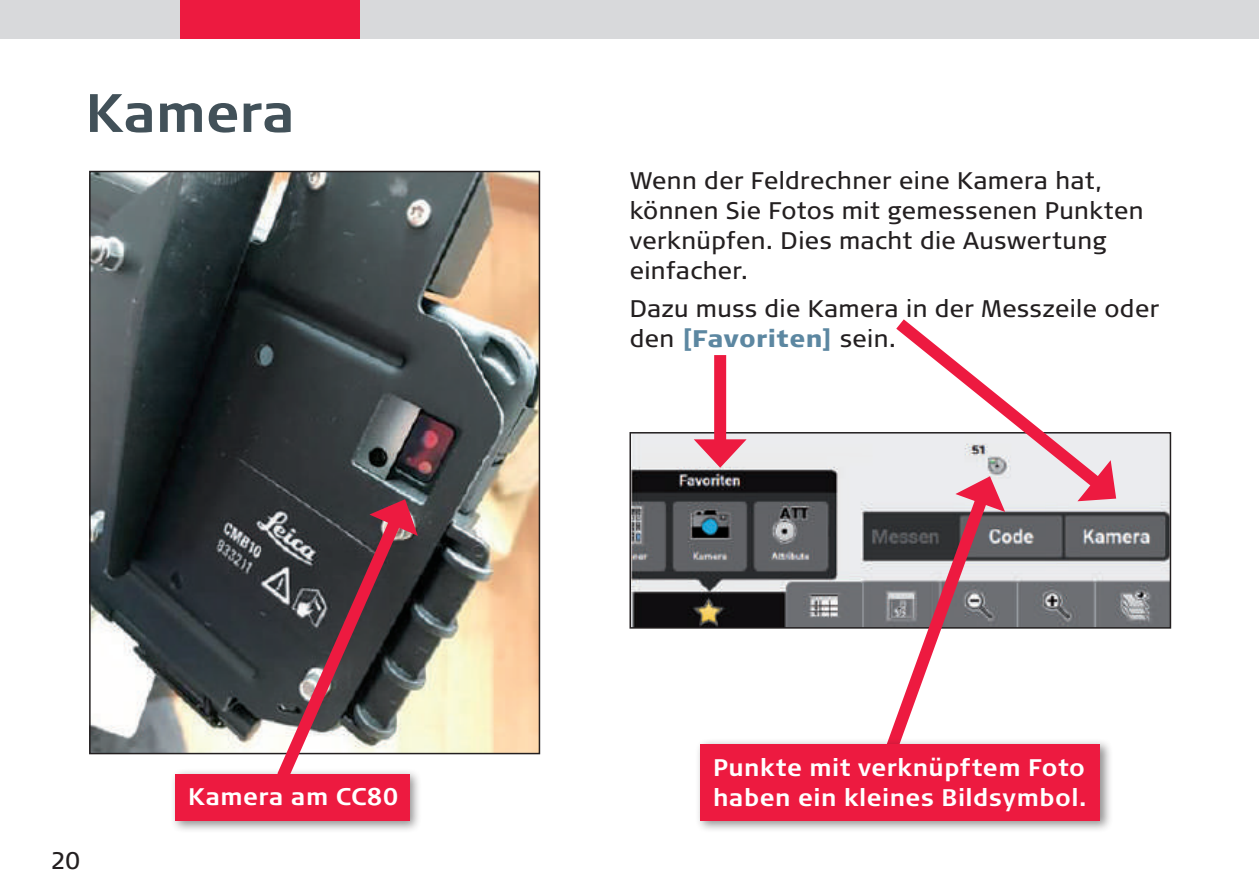
<style>
.page{position:relative;width:1259px;height:893px;background:#fff}
.page>*{position:absolute;margin:0;border:0;box-sizing:border-box;transform-origin:0 0}
.t1{font:700 54px "Signa Column";color:#425159}
.t2{font:24px/30px "Signa Column";letter-spacing:.02em;color:#231f20}
.t3{font:700 24px/30px "Signa Column";letter-spacing:.02em;color:#fff}
.s1{font-weight:900;color:#5c87a1}
</style>
<div class="page">
<div style="left:0;top:0;width:1259px;height:38px;background:#d8d9db"></div>
<div style="left:180px;top:0;width:180px;height:38px;background:#ed1a40"></div>
<img style="left:92px;top:174px;width:445px;height:577px">
<div style="left:89px;top:171px;width:451px;height:583px;border:2px solid #231f20"></div>
<img style="left:632px;top:435px;width:536px;height:191px">
<div style="left:629px;top:432px;width:542px;height:197px;border:2px solid #231f20"></div>
<svg style="left:883px;top:319px;width:236px;height:185px"></svg>
<svg style="left:1077px;top:460px;width:39px;height:41px"></svg>
<div style="left:714px;top:355px;width:12px;height:95px;background:#ed1a40"></div>
<svg style="left:694px;top:439px;width:52px;height:29px"></svg>
<svg style="left:876px;top:476px;width:129px;height:262px"></svg>
<div style="left:169px;top:768px;width:253px;height:66px;background:#231f20;opacity:.5"></div>
<div style="left:175px;top:774px;width:235px;height:47px;background:#ed1a40"></div>
<svg style="left:267px;top:499px;width:151px;height:293px"></svg>
<div style="left:694px;top:738px;width:418px;height:95px;background:#231f20;opacity:.5"></div>
<div style="left:700px;top:744px;width:400px;height:77px;background:#ed1a40"></div>
<h1 class="t1" style="left:85px;top:82px;width:211px">Kamera</h1>
<p class="t2" style="left:51px;top:846px;width:31px">20</p>
<p class="t3" style="left:188px;top:782px;width:212px">Kamera am CC80</p>
<p class="t2" style="left:630px;top:165px;width:515px">Wenn der Feldrechner eine Kamera hat, können Sie Fotos mit gemessenen Punkten verknüpfen. Dies macht die Auswertung einfacher.</p>
<p class="t2" style="left:630px;top:294px;width:531px">Dazu muss die Kamera in der Messzeile oder den <span class="s1">[Favoriten]</span> sein.</p>
<p class="t3" style="left:713px;top:752px;width:375px">Punkte mit verknüpftem Foto haben ein kleines Bildsymbol.</p>
</div>
